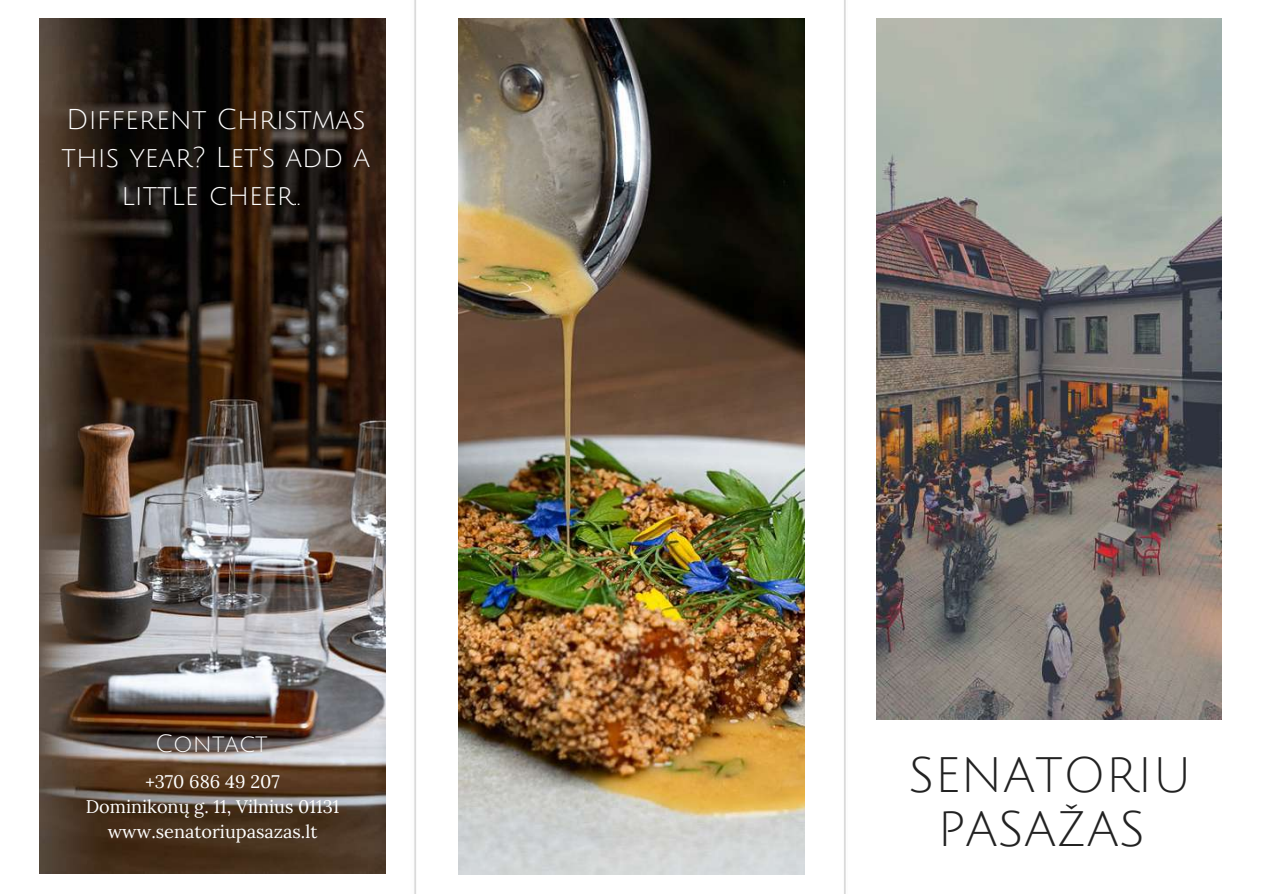
<style>
.page{position:relative;width:1263px;height:894px;background:#fff}
.page>*{position:absolute;margin:0;border:0;box-sizing:border-box;transform-origin:0 0}
.t1{font:48.45px/54.8px "Julius Sans One";color:#222;text-align:center}
.t2{font:27.9px/38.1px "Julius Sans One";color:#fff;text-align:center}
.t3{font:24.15px "Julius Sans One";color:#fff}
.t4{font:18.15px/25.2px "Lora";color:#fff;text-align:center}
</style>
<div class="page">
<img style="left:39px;top:0;width:1183px;height:893px">
<img style="left:876px;top:19px;width:346px;height:699px">
<img style="left:458px;top:19px;width:346px;height:855px">
<img style="left:39px;top:18px;width:347px;height:855px">
<h2 class="t2" style="left:62px;top:101px;width:310px">Different Christmas this year? Let's add a little cheer.</h2>
<h3 class="t3" style="left:155px;top:731px;width:114px">Contact</h3>
<p class="t4" style="left:86px;top:768px;width:255px">+370 686 49 207<br>Dominikonų g. 11, Vilnius 01131 www.senatoriupasazas.lt</p>
<h1 class="t1" style="left:908px;top:748px;width:285px">SENATORIU<br>PASAŽAS</h1>
</div>
